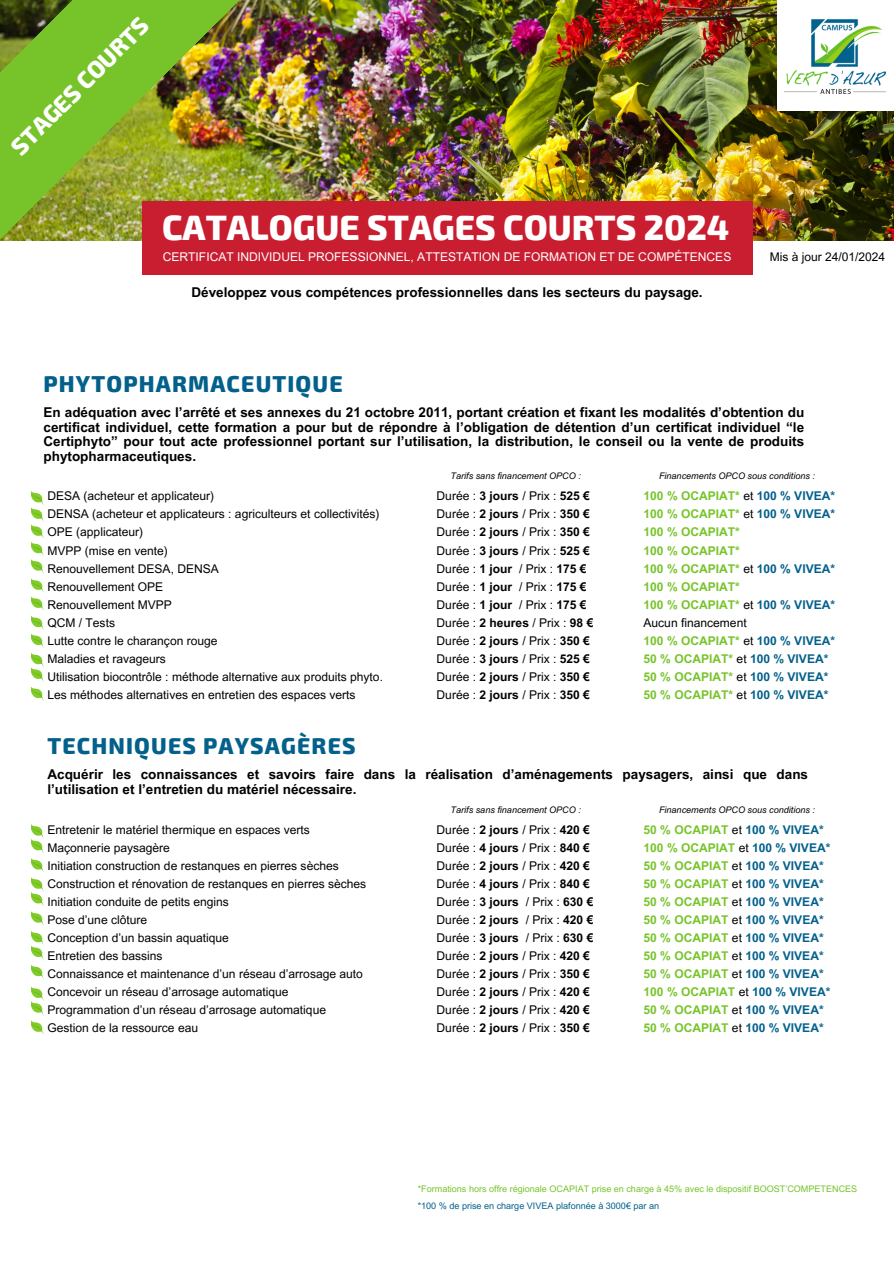
<style>
.page{position:relative;width:894px;height:1264px;background:#fff}
.page>*{position:absolute;margin:0;border:0;box-sizing:border-box;transform-origin:0 0}
.t1{font:800 34.5px "Exo 2";color:#fff}
.t2{font:800 23.4px "Exo 2";color:#fff}
.t3{font:800 22.5px "Exo 2";letter-spacing:.05em;color:#03608b}
.t4{font:700 13.5px/14.7px "Arial MT Pro";color:#000;text-align:justify}
.t5{font:12px/18px "Arial MT Pro";color:#000}
.t6{font:700 12px/18px "Arial MT Pro";color:#77c42a}
.t7{font:12px "Arial MT Pro";color:#fff}
.t8{font:italic 9px "Arial MT Pro";color:#000}
.t9{font:9px "Arial MT Pro";color:#77c42a}
.t10{font:9px "Arial MT Pro";color:#03608b}
.s1{font-weight:700}
.s2{font-weight:400;color:#000}
.s3{color:#03608b}
</style>
<div class="page">
<img style="left:270px;top:0;width:623px;height:240px">
<div style="left:777px;top:0;width:116px;height:111px;background:#fff"></div>
<img style="left:784px;top:19px;width:101px;height:74px">
<div style="left:142px;top:201px;width:610px;height:74px;background:#c91e30"></div>
<img style="left:0;top:0;width:270px;height:241px">
<svg style="left:30px;top:491px;width:14px;height:210px"></svg>
<svg style="left:30px;top:824px;width:14px;height:155px"></svg>
<svg style="left:30px;top:986px;width:14px;height:49px"></svg>
<p class="t2" style="left:4px;top:140px;width:184px;rotate:-45deg">STAGES COURTS</p>
<h5 class="t1" style="left:162px;top:205px;width:568px">CATALOGUE STAGES COURTS 2024</h5>
<h5 class="t7" style="left:163px;top:252px;width:570px">CERTIFICAT INDIVIDUEL PROFESSIONNEL, ATTESTATION DE FORMATION ET DE COMPÉTENCES</h5>
<h5 class="t4" style="left:191px;top:286px;width:512px">Développez vous compétences professionnelles dans les secteurs du paysage.</h5>
<p class="t5" style="left:769px;top:249px;width:117px">Mis à jour 24/01/2024</p>
<p class="t3" style="left:43px;top:369px;width:300px">PHYTOPHARMACEUTIQUE</p>
<h3 class="t4" style="left:43px;top:406px;width:762px">En adéquation avec l’arrêté et ses annexes du 21 octobre 2011, portant création et fixant les modalités d’obtention du certificat individuel, cette formation a pour but de répondre à l’obligation de détention d’un certificat individuel “le Certiphyto” pour tout acte professionnel portant sur l’utilisation, la distribution, le conseil ou la vente de produits phytopharmaceutiques.</h3>
<p class="t5" style="left:47px;top:488px;width:337px">DESA (acheteur et applicateur)<br>DENSA (acheteur et applicateurs : agriculteurs et collectivités)<br>OPE (applicateur)<br>MVPP (mise en vente)<br>Renouvellement DESA, DENSA<br>Renouvellement OPE<br>Renouvellement MVPP<br>QCM / Tests<br>Lutte contre le charançon rouge<br>Maladies et ravageurs<br>Utilisation biocontrôle : méthode alternative aux produits phyto.<br>Les méthodes alternatives en entretien des espaces verts</p>
<p class="t5" style="left:436px;top:488px;width:158px">Durée : <span class="s1">3 jours</span> / Prix : <span class="s1">525 €<br></span>Durée : <span class="s1">2 jours</span> / Prix : <span class="s1">350 €<br></span>Durée : <span class="s1">2 jours</span> / Prix : <span class="s1">350 €<br></span>Durée : <span class="s1">3 jours</span> / Prix : <span class="s1">525 €<br></span>Durée : <span class="s1">1 jour</span> / Prix : <span class="s1">175 €<br></span>Durée : <span class="s1">1 jour</span> / Prix : <span class="s1">175 €<br></span>Durée : <span class="s1">1 jour</span> / Prix : <span class="s1">175 €<br></span>Durée : <span class="s1">2 heures</span> / Prix : <span class="s1">98 €<br></span>Durée : <span class="s1">2 jours</span> / Prix : <span class="s1">350 €<br></span>Durée : <span class="s1">3 jours</span> / Prix : <span class="s1">525 €<br></span>Durée : <span class="s1">2 jours</span> / Prix : <span class="s1">350 €<br></span>Durée : <span class="s1">2 jours</span> / Prix : <span class="s1">350 €</span></p>
<p class="t6" style="left:643px;top:488px;width:193px">100 % OCAPIAT* <span class="s2">et</span> <span class="s3">100 % VIVEA*<br></span>100 % OCAPIAT* <span class="s2">et</span> <span class="s3">100 % VIVEA*<br></span>100 % OCAPIAT*<br>100 % OCAPIAT*<br>100 % OCAPIAT* <span class="s2">et</span> <span class="s3">100 % VIVEA*<br></span>100 % OCAPIAT*<br>100 % OCAPIAT* <span class="s2">et</span> <span class="s3">100 % VIVEA*<br></span><span class="s2">Aucun financement<br></span>100 % OCAPIAT* <span class="s2">et</span> <span class="s3">100 % VIVEA*<br></span>50 % OCAPIAT* <span class="s2">et</span> <span class="s3">100 % VIVEA*<br></span>50 % OCAPIAT* <span class="s2">et</span> <span class="s3">100 % VIVEA*<br></span>50 % OCAPIAT* <span class="s2">et</span> <span class="s3">100 % VIVEA*</span></p>
<p class="t3" style="left:47px;top:731px;width:309px">TECHNIQUES PAYSAGÈRES</p>
<p class="t4" style="left:47px;top:768px;width:762px">Acquérir les connaissances et savoirs faire dans la réalisation d’aménagements paysagers, ainsi que dans l’utilisation et l’entretien du matériel nécessaire.</p>
<p class="t5" style="left:47px;top:821px;width:320px">Entretenir le matériel thermique en espaces verts Maçonnerie paysagère<br>Initiation construction de restanques en pierres sèches Construction et rénovation de restanques en pierres sèches Initiation conduite de petits engins<br>Pose d’une clôture<br>Conception d’un bassin aquatique<br>Entretien des bassins<br>Connaissance et maintenance d’un réseau d’arrosage auto Concevoir un réseau d’arrosage automatique Programmation d’un réseau d’arrosage automatique Gestion de la ressource eau</p>
<p class="t5" style="left:436px;top:821px;width:158px">Durée : <span class="s1">2 jours</span> / Prix : <span class="s1">420 €<br></span>Durée : <span class="s1">4 jours</span> / Prix : <span class="s1">840 €<br></span>Durée : <span class="s1">2 jours</span> / Prix : <span class="s1">420 €<br></span>Durée : <span class="s1">4 jours</span> / Prix : <span class="s1">840 €<br></span>Durée : <span class="s1">3 jours</span> / Prix : <span class="s1">630 €<br></span>Durée : <span class="s1">2 jours</span> / Prix : <span class="s1">420 €<br></span>Durée : <span class="s1">3 jours</span> / Prix : <span class="s1">630 €<br></span>Durée : <span class="s1">2 jours</span> / Prix : <span class="s1">420 €<br></span>Durée : <span class="s1">2 jours</span> / Prix : <span class="s1">350 €<br></span>Durée : <span class="s1">2 jours</span> / Prix : <span class="s1">420 €<br></span>Durée : <span class="s1">2 jours</span> / Prix : <span class="s1">420 €<br></span>Durée : <span class="s1">2 jours</span> / Prix : <span class="s1">350 €</span></p>
<p class="t6" style="left:643px;top:821px;width:188px">50 % OCAPIAT <span class="s2">et</span> <span class="s3">100 % VIVEA*<br></span>100 % OCAPIAT <span class="s2">et</span> <span class="s3">100 % VIVEA*<br></span>50 % OCAPIAT <span class="s2">et</span> <span class="s3">100 % VIVEA*<br></span>50 % OCAPIAT <span class="s2">et</span> <span class="s3">100 % VIVEA*<br></span>50 % OCAPIAT <span class="s2">et</span> <span class="s3">100 % VIVEA*<br></span>50 % OCAPIAT <span class="s2">et</span> <span class="s3">100 % VIVEA*<br></span>50 % OCAPIAT <span class="s2">et</span> <span class="s3">100 % VIVEA*<br></span>50 % OCAPIAT <span class="s2">et</span> <span class="s3">100 % VIVEA*<br></span>50 % OCAPIAT <span class="s2">et</span> <span class="s3">100 % VIVEA*<br></span>100 % OCAPIAT <span class="s2">et</span> <span class="s3">100 % VIVEA*<br></span>50 % OCAPIAT <span class="s2">et</span> <span class="s3">100 % VIVEA*<br></span>50 % OCAPIAT <span class="s2">et</span> <span class="s3">100 % VIVEA*</span></p>
<p class="t8" style="left:450px;top:473px;width:132px">Tarifs sans financement OPCO :</p>
<h5 class="t8" style="left:658px;top:473px;width:157px">Financements OPCO sous conditions :</h5>
<p class="t8" style="left:450px;top:806px;width:132px">Tarifs sans financement OPCO :</p>
<h5 class="t8" style="left:658px;top:806px;width:157px">Financements OPCO sous conditions :</h5>
<h5 class="t9" style="left:417px;top:1185px;width:441px">*Formations hors offre régionale OCAPIAT prise en charge à 45% avec le dispositif BOOST’COMPETENCES</h5>
<p class="t10" style="left:417px;top:1202px;width:243px">*100 % de prise en charge VIVEA plafonnée à 3000€ par an</p>
</div>
